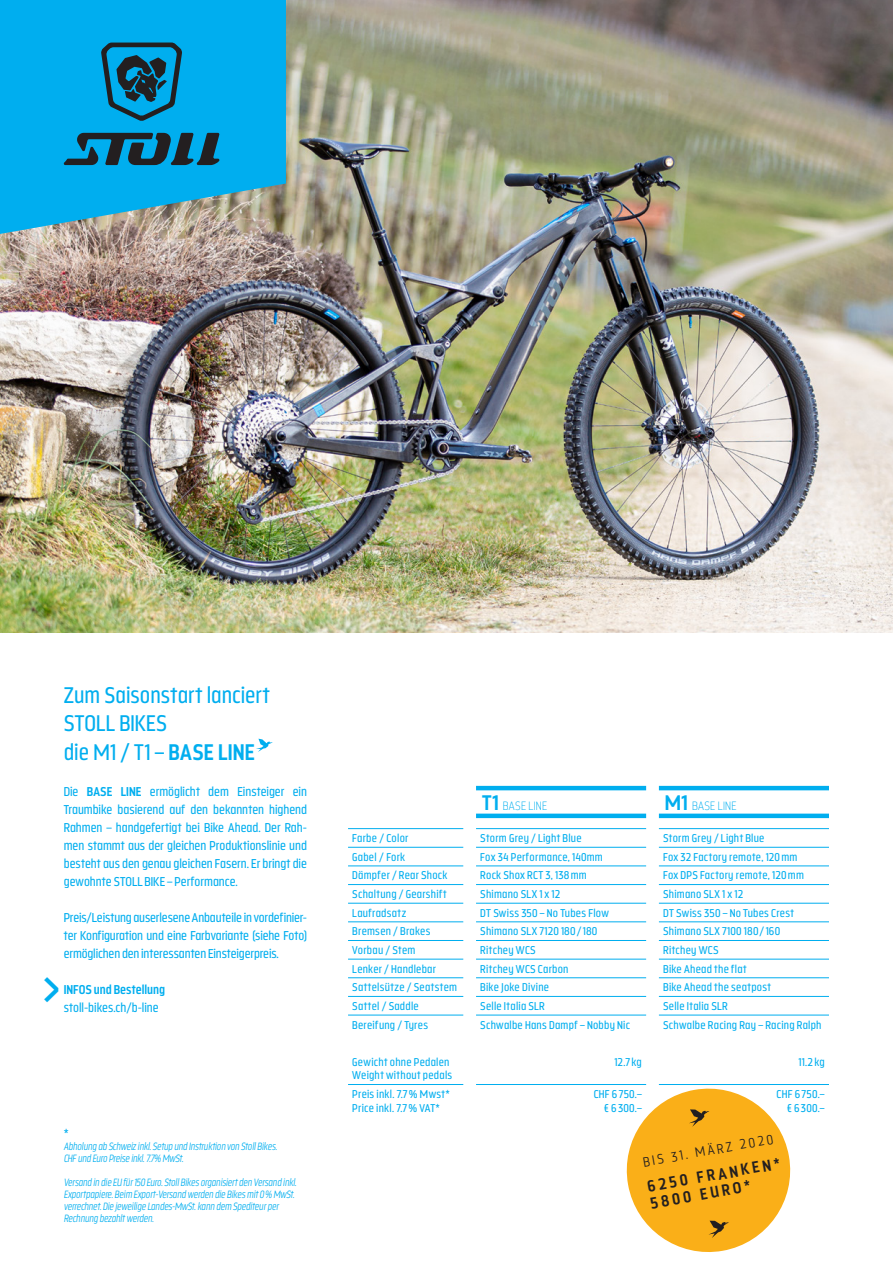
<style>
.page{position:relative;width:893px;height:1263px;background:#fff}
.page>*{position:absolute;margin:0;border:0;box-sizing:border-box;transform-origin:0 0}
.t1{font:52.5px "Nordikka";color:#00aeef;scale:.93 1}
.t2{font:22.5px/28.5px "Nordikka";letter-spacing:.005em;color:#00aeef;scale:.93 1}
.t3{font:700 16.05px/17.2px "Nordikka";color:#231f20;scale:.95 1}
.t4{font:300 13.5px "Nordikka";color:#231f20;scale:.95 1}
.t5{font:12.75px/18px "Nordikka";letter-spacing:-.005em;color:#00aeef;text-align:justify;scale:.93 1}
.t6{font:700 12.75px "Nordikka";color:#00aeef;scale:.93 1}
.t7{font:200 12px "Nordikka";letter-spacing:.03em;color:#00aeef;scale:.95 1}
.t8{font:11.25px/13.5px "Nordikka";letter-spacing:.02em;color:#00aeef;scale:.94 1}
.t9{font:italic 300 10.5px/12px "Nordikka";letter-spacing:-.005em;color:#00aeef;scale:.93 1}
.s1{font-weight:700}
.s2{font-weight:700;font-size:21px}
</style>
<div class="page">
<img style="left:0;top:0;width:893px;height:632px">
<svg style="left:0;top:0;width:286px;height:234px;background:#16ace2"></svg>
<svg style="left:63px;top:133px;width:157px;height:32px;background:#135e7b"></svg>
<svg style="left:101px;top:43px;width:81px;height:78px;background:#0e739a"></svg>
<hr style="left:476px;top:786px;width:170px;height:4px;background:#00aeef">
<hr style="left:659px;top:786px;width:170px;height:4px;background:#00aeef">
<hr style="left:476px;top:814px;width:170px;height:4px;background:#00aeef">
<hr style="left:659px;top:814px;width:170px;height:4px;background:#00aeef">
<hr style="left:348px;top:828px;width:115px;height:1px;background:#00aeef">
<hr style="left:476px;top:828px;width:170px;height:1px;background:#00aeef">
<hr style="left:659px;top:828px;width:170px;height:1px;background:#00aeef">
<hr style="left:348px;top:847px;width:115px;height:1px;background:#00aeef">
<hr style="left:476px;top:847px;width:170px;height:1px;background:#00aeef">
<hr style="left:659px;top:847px;width:170px;height:1px;background:#00aeef">
<hr style="left:348px;top:866px;width:115px;height:1px;background:#00aeef">
<hr style="left:476px;top:866px;width:170px;height:1px;background:#00aeef">
<hr style="left:659px;top:866px;width:170px;height:1px;background:#00aeef">
<hr style="left:348px;top:884px;width:115px;height:1px;background:#00aeef">
<hr style="left:476px;top:884px;width:170px;height:1px;background:#00aeef">
<hr style="left:659px;top:884px;width:170px;height:1px;background:#00aeef">
<hr style="left:348px;top:903px;width:115px;height:1px;background:#00aeef">
<hr style="left:476px;top:903px;width:170px;height:1px;background:#00aeef">
<hr style="left:659px;top:903px;width:170px;height:1px;background:#00aeef">
<hr style="left:348px;top:921px;width:115px;height:1px;background:#00aeef">
<hr style="left:476px;top:921px;width:170px;height:1px;background:#00aeef">
<hr style="left:659px;top:921px;width:170px;height:1px;background:#00aeef">
<hr style="left:348px;top:940px;width:115px;height:1px;background:#00aeef">
<hr style="left:476px;top:940px;width:170px;height:1px;background:#00aeef">
<hr style="left:659px;top:940px;width:170px;height:1px;background:#00aeef">
<hr style="left:348px;top:959px;width:115px;height:1px;background:#00aeef">
<hr style="left:476px;top:959px;width:170px;height:1px;background:#00aeef">
<hr style="left:659px;top:959px;width:170px;height:1px;background:#00aeef">
<hr style="left:348px;top:977px;width:115px;height:1px;background:#00aeef">
<hr style="left:476px;top:977px;width:170px;height:1px;background:#00aeef">
<hr style="left:659px;top:977px;width:170px;height:1px;background:#00aeef">
<hr style="left:348px;top:996px;width:115px;height:1px;background:#00aeef">
<hr style="left:476px;top:996px;width:170px;height:1px;background:#00aeef">
<hr style="left:659px;top:996px;width:170px;height:1px;background:#00aeef">
<hr style="left:348px;top:1015px;width:115px;height:1px;background:#00aeef">
<hr style="left:476px;top:1015px;width:170px;height:1px;background:#00aeef">
<hr style="left:659px;top:1015px;width:170px;height:1px;background:#00aeef">
<hr style="left:348px;top:1084px;width:115px;height:1px;background:#00aeef">
<hr style="left:476px;top:1084px;width:170px;height:1px;background:#00aeef">
<hr style="left:659px;top:1084px;width:170px;height:1px;background:#00aeef">
<svg style="left:626px;top:1084px;width:165px;height:168px"></svg>
<svg style="left:256px;top:739px;width:17px;height:13px"></svg>
<h2 class="t2" style="left:64px;top:682px;width:223px">Zum Saisonstart lanciert<br>STOLL BIKES<br>die M1 / T1 – <span class="s1">BASE LINE</span></h2>
<p class="t5" style="left:64px;top:783px;width:263px">Die <span class="s1">BASE LINE</span> ermöglicht dem Einsteiger ein Traumbike basierend auf den bekannten highend Rahmen – handgefertigt bei Bike Ahead. Der Rah&shy;men stammt aus der gleichen Produktionslinie und besteht aus den genau gleichen Fasern. Er bringt die gewohnte STOLL BIKE – Performance.</p>
<p class="t5" style="left:64px;top:909px;width:263px">Preis/Leistung auserlesene Anbauteile in vordefinier&shy;ter Konfiguration und eine Farbvariante (siehe Foto) ermöglichen den interessanten Einsteigerpreis.</p>
<p class="t6" style="left:64px;top:984px;width:110px">INFOS und Bestellung</p>
<p class="t5" style="left:64px;top:999px;width:104px">stoll-bikes.ch/b-line</p>
<h1 class="t1" style="left:42px;top:967px;width:22px">&gt;</h1>
<p class="t5" style="left:64px;top:1125px;width:7px">*</p>
<p class="t9" style="left:64px;top:1140px;width:231px">Abholung ab Schweiz inkl. Setup und Instruktion von Stoll Bikes.<br>CHF und Euro Preise inkl. 7.7% MwSt.</p>
<p class="t9" style="left:64px;top:1176px;width:252px">Versand in die EU für 150 Euro. Stoll Bikes organisiert den Versand inkl.<br>Exportpapiere. Beim Export-Versand werden die Bikes mit 0% MwSt. verrechnet. Die jeweilige Landes-MwSt. kann dem Spediteur per Rechnung bezahlt werden.</p>
<p class="t7" style="left:482px;top:799px;width:70px"><span class="s2">T1</span> BASE LINE</p>
<p class="t7" style="left:665px;top:799px;width:77px"><span class="s2">M1</span> BASE LINE</p>
<p class="t8" style="left:352px;top:832px;width:61px">Farbe / Color</p>
<p class="t8" style="left:480px;top:832px;width:109px">Storm Grey / Light Blue</p>
<p class="t8" style="left:663px;top:832px;width:109px">Storm Grey / Light Blue</p>
<p class="t8" style="left:352px;top:851px;width:58px">Gabel / Fork</p>
<p class="t8" style="left:480px;top:851px;width:132px">Fox 34 Performance, 140mm</p>
<p class="t8" style="left:663px;top:851px;width:144px">Fox 32 Factory remote, 120mm</p>
<p class="t8" style="left:352px;top:869px;width:103px">Dämpfer / Rear Shock</p>
<p class="t8" style="left:480px;top:869px;width:115px">Rock Shox RCT 3, 138mm</p>
<p class="t8" style="left:663px;top:869px;width:151px">Fox DPS Factory remote, 120mm</p>
<p class="t8" style="left:352px;top:888px;width:102px">Schaltung / Gearshift</p>
<p class="t8" style="left:480px;top:888px;width:87px">Shimano SLX 1 x 12</p>
<p class="t8" style="left:663px;top:888px;width:87px">Shimano SLX 1 x 12</p>
<p class="t8" style="left:352px;top:907px;width:59px">Laufradsatz</p>
<p class="t8" style="left:480px;top:907px;width:138px">DT Swiss 350 – No Tubes Flow</p>
<p class="t8" style="left:663px;top:907px;width:141px">DT Swiss 350 – No Tubes Crest</p>
<p class="t8" style="left:352px;top:925px;width:85px">Bremsen / Brakes</p>
<p class="t8" style="left:480px;top:925px;width:126px">Shimano SLX 7120 180/ 180</p>
<p class="t8" style="left:663px;top:925px;width:126px">Shimano SLX 7100 180/ 160</p>
<p class="t8" style="left:352px;top:944px;width:69px">Vorbau / Stem</p>
<p class="t8" style="left:480px;top:944px;width:60px">Ritchey WCS</p>
<p class="t8" style="left:663px;top:944px;width:60px">Ritchey WCS</p>
<p class="t8" style="left:352px;top:962px;width:90px">Lenker / Handlebar</p>
<p class="t8" style="left:480px;top:962px;width:95px">Ritchey WCS Carbon</p>
<p class="t8" style="left:663px;top:962px;width:90px">Bike Ahead the flat</p>
<p class="t8" style="left:352px;top:981px;width:113px">Sattelsütze / Seatstem</p>
<p class="t8" style="left:480px;top:981px;width:75px">Bike Joke Divine</p>
<p class="t8" style="left:663px;top:981px;width:116px">Bike Ahead the seatpost</p>
<p class="t8" style="left:352px;top:1000px;width:72px">Sattel / Saddle</p>
<p class="t8" style="left:480px;top:1000px;width:70px">Selle Italia SLR</p>
<p class="t8" style="left:663px;top:1000px;width:70px">Selle Italia SLR</p>
<p class="t8" style="left:352px;top:1018px;width:82px">Bereifung / Tyres</p>
<p class="t8" style="left:480px;top:1018px;width:161px">Schwalbe Hans Dampf – Nobby Nic</p>
<p class="t8" style="left:663px;top:1018px;width:170px">Schwalbe Racing Ray – Racing Ralph</p>
<p class="t8" style="left:352px;top:1056px;width:108px">Gewicht ohne Pedalen<br>Weight without pedals</p>
<p class="t8" style="left:614px;top:1056px;width:31px">12.7 kg</p>
<p class="t8" style="left:799px;top:1056px;width:29px">11.2kg</p>
<p class="t8" style="left:352px;top:1088px;width:105px">Preis inkl. 7.7 % Mwst*<br>Price inkl. 7.7 % VAT*</p>
<p class="t8" style="left:594px;top:1088px;width:53px;text-align:right">CHF 6750.– € 6300.–</p>
<p class="t8" style="left:777px;top:1088px;width:53px;text-align:right">CHF 6750.– € 6300.–</p>
<p class="t4" style="left:642px;top:1154px;width:140px;rotate:-10deg">BIS 31. MÄRZ 2020</p>
<h3 class="t3" style="left:646px;top:1179px;width:143px;rotate:-10deg">6250 FRANKEN*<br>5800 EURO*</h3>
</div>
